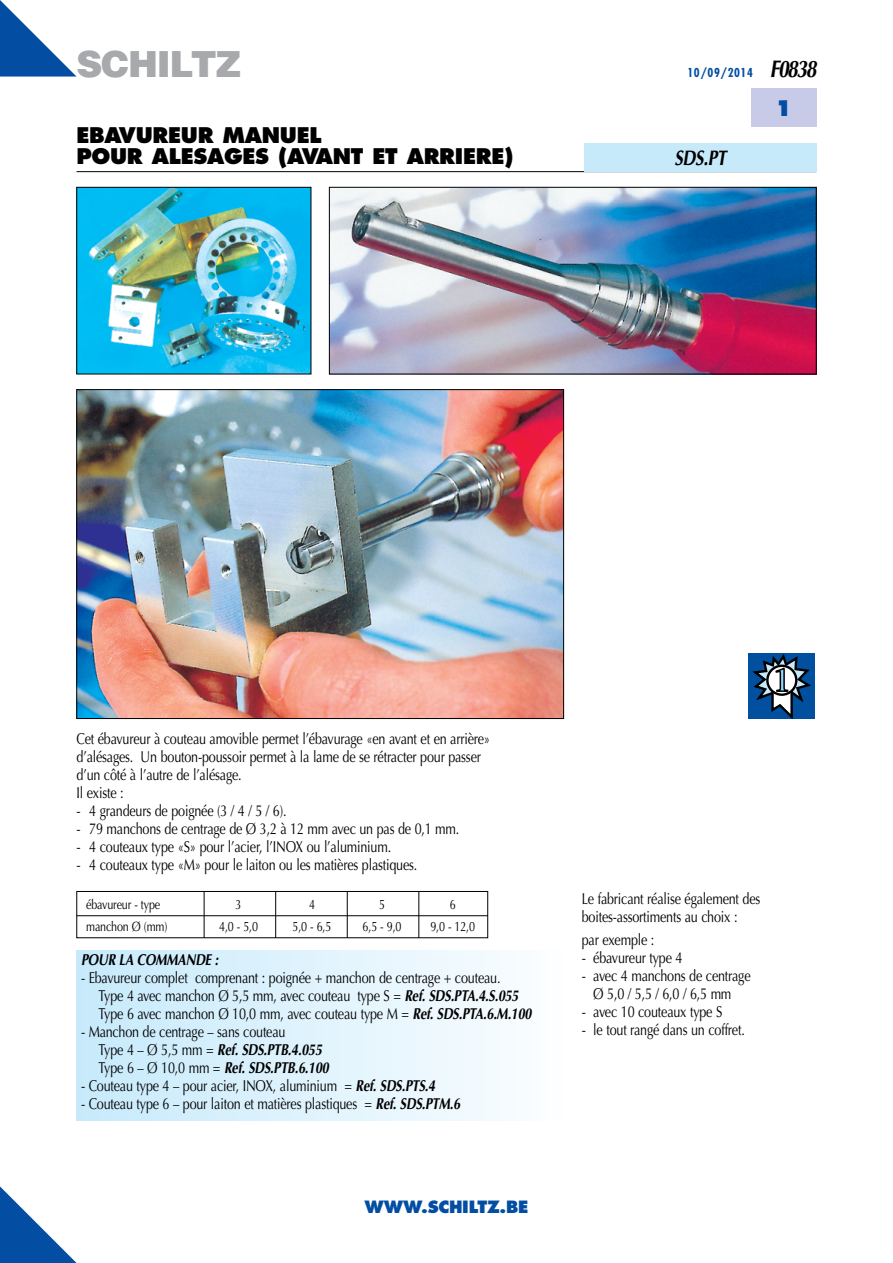
<style>
.page{position:relative;width:893px;height:1263px;background:#fff}
.page>*{position:absolute;margin:0;border:0;box-sizing:border-box;transform-origin:0 0}
.t1{font:900 36px "Helvetica";letter-spacing:-.035em;color:#a7a9ac}
.t2{font:800 21px/21px "Futura";letter-spacing:-.015em;color:#000}
.t3{font:italic 700 21px "Optima";color:#000;scale:.8 1}
.t4{font:800 21px "Futura";color:#034ea2}
.t5{font:800 16.5px "Futura";letter-spacing:-.015em;color:#034ea2}
.t6{font:15.75px/18px "Optima";letter-spacing:-.015em;color:#000;scale:.8 1}
.t7{font:italic 700 15.75px "Optima";letter-spacing:-.015em;color:#000;scale:.8 1}
.t8{font:13.5px "Optima";letter-spacing:-.015em;color:#000;scale:.8 1}
.t9{font:700 condensed 12px "Futura";letter-spacing:.05em;color:#034ea2}
.s1{font-family:"Optima";font-style:italic;font-stretch:normal;font-size:24px;color:#000}
.s2{font-weight:700;font-style:italic}
</style>
<div class="page">
<div style="left:77px;top:891px;width:411px;height:47px;border:1px solid #000"></div>
<hr style="left:419px;top:891px;width:1px;height:47px;background:#000">
<hr style="left:347px;top:891px;width:1px;height:47px;background:#000">
<hr style="left:275px;top:891px;width:1px;height:47px;background:#000">
<hr style="left:204px;top:891px;width:1px;height:47px;background:#000">
<hr style="left:77px;top:915px;width:411px;height:1px;background:#000">
<img style="left:79px;top:189px;width:230px;height:183px">
<img style="left:331px;top:189px;width:483px;height:183px">
<div style="left:329px;top:187px;width:487px;height:187px;border:1px solid #000"></div>
<div style="left:77px;top:950px;width:487px;height:170px;background:linear-gradient(to right,#c7eafb,#fcfeff)"></div>
<img style="left:79px;top:391px;width:483px;height:326px">
<div style="left:77px;top:389px;width:487px;height:330px;border:1px solid #000"></div>
<div style="left:748px;top:653px;width:67px;height:66px;background:#00509f"></div>
<svg style="left:752px;top:654px;width:59px;height:65px"></svg>
<svg style="left:0;top:1186px;width:77px;height:77px"></svg>
<hr style="left:77px;top:171px;width:739px;height:1px;background:#000">
<div style="left:751px;top:89px;width:65px;height:38px;background:#c7cbe7"></div>
<svg style="left:0;top:0;width:77px;height:77px"></svg>
<div style="left:584px;top:143px;width:232px;height:28px;background:#c7eafb"></div>
<h1 class="t1" style="left:77px;top:40px;width:166px">SCHILTZ</h1>
<h2 class="t2" style="left:77px;top:125px;width:439px">EBAVUREUR MANUEL<br>POUR ALESAGES (AVANT ET ARRIERE)</h2>
<p class="t9" style="left:687px;top:65px;width:130px">10/09/2014 <span class="s1">F0838</span></p>
<h2 class="t3" style="left:674px;top:145px;width:66px">SDS.PT</h2>
<h2 class="t4" style="left:775px;top:95px;width:19px">1</h2>
<p class="t6" style="left:77px;top:730px;width:519px">Cet ébavureur à couteau amovible permet l’ébavurage «en avant et en arrière» d’alésages. Un bouton-poussoir permet à la lame de se rétracter pour passer d’un côté à l’autre de l’alésage.<br>Il existe :</p>
<p class="t6" style="left:77px;top:802px;width:264px">- 4 grandeurs de poignée (3 / 4 / 5 / 6).</p>
<p class="t6" style="left:77px;top:820px;width:480px">- 79 manchons de centrage de Ø 3,2 à 12 mm avec un pas de 0,1 mm.</p>
<p class="t6" style="left:77px;top:838px;width:395px">- 4 couteaux type «S» pour l’acier, l’INOX ou l’aluminium.</p>
<p class="t6" style="left:77px;top:856px;width:428px">- 4 couteaux type «M» pour le laiton ou les matières plastiques.</p>
<p class="t8" style="left:86px;top:896px;width:94px">ébavureur - type</p>
<p class="t8" style="left:236px;top:896px;width:9px">3</p>
<p class="t8" style="left:309px;top:896px;width:9px">4</p>
<p class="t8" style="left:379px;top:896px;width:9px">5</p>
<p class="t8" style="left:450px;top:896px;width:9px">6</p>
<p class="t8" style="left:86px;top:918px;width:103px">manchon Ø (mm)</p>
<p class="t8" style="left:219px;top:918px;width:50px">4,0 - 5,0</p>
<p class="t8" style="left:293px;top:918px;width:50px">5,0 - 6,5</p>
<p class="t8" style="left:363px;top:918px;width:50px">6,5 - 9,0</p>
<p class="t8" style="left:430px;top:918px;width:57px">9,0 - 12,0</p>
<p class="t7" style="left:81px;top:951px;width:173px">POUR LA COMMANDE :</p>
<p class="t6" style="left:98px;top:969px;width:543px;text-indent:-17px">- Ebavureur complet comprenant : poignée + manchon de centrage + couteau.<br>Type 4 avec manchon Ø 5,5 mm, avec couteau type S = <span class="s2">Ref. SDS.PTA.4.S.055<br></span>Type 6 avec manchon Ø 10,0 mm, avec couteau type M = <span class="s2">Ref. SDS.PTA.6.M.100</span></p>
<p class="t6" style="left:98px;top:1023px;width:290px;text-indent:-17px">- Manchon de centrage – sans couteau<br>Type 4 – Ø 5,5 mm = <span class="s2">Ref. SDS.PTB.4.055<br></span>Type 6 – Ø 10,0 mm = <span class="s2">Ref. SDS.PTB.6.100</span></p>
<p class="t6" style="left:81px;top:1077px;width:444px">- Couteau type 4 – pour acier, INOX, aluminium = <span class="s2">Ref. SDS.PTS.4</span></p>
<p class="t6" style="left:81px;top:1095px;width:475px">- Couteau type 6 – pour laiton et matières plastiques = <span class="s2">Ref. SDS.PTM.6</span></p>
<p class="t5" style="left:365px;top:1197px;width:165px">WWW.SCHILTZ.BE</p>
<p class="t6" style="left:582px;top:890px;width:225px">Le fabricant réalise également des boites-assortiments au choix :</p>
<p class="t6" style="left:582px;top:930px;width:92px">par exemple :</p>
<p class="t6" style="left:582px;top:948px;width:127px">- ébavureur type 4</p>
<p class="t6" style="left:582px;top:966px;width:213px;text-align:center">- avec 4 manchons de centrage<br>Ø 5,0 / 5,5 / 6,0 / 6,5 mm</p>
<p class="t6" style="left:582px;top:1002px;width:177px">- avec 10 couteaux type S</p>
<p class="t6" style="left:582px;top:1020px;width:205px">- le tout rangé dans un coffret.</p>
</div>
